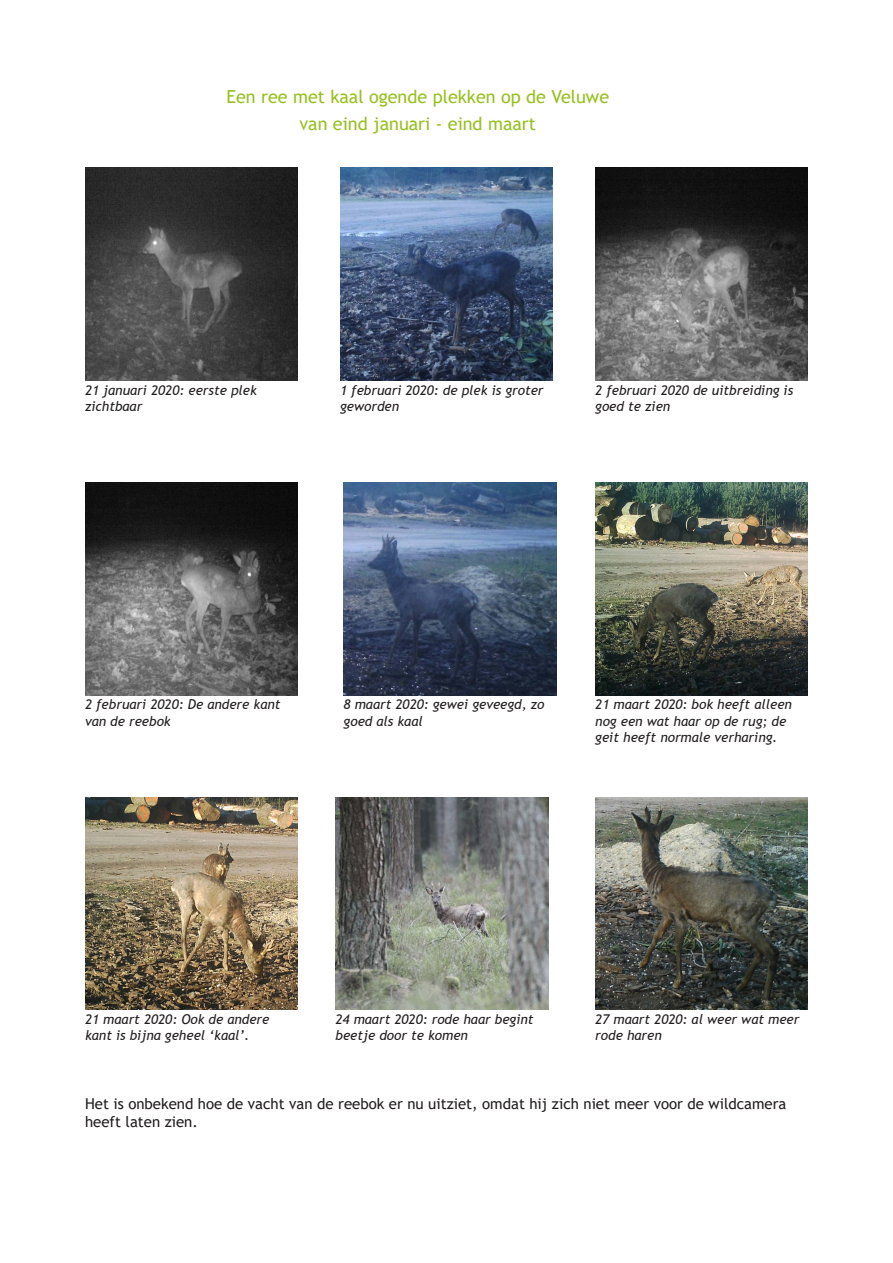
<style>
.page{position:relative;width:893px;height:1263px;background:#fff}
.page>*{position:absolute;margin:0;border:0;box-sizing:border-box;transform-origin:0 0}
.t1{font:18px "Trebuchet MS";color:#96c11e}
.t2{font:15px/18px "Trebuchet MS";color:#231f20}
.t3{font:italic 13.5px/16.2px "Trebuchet MS";color:#231f20}
</style>
<div class="page">
<img style="left:85px;top:168px;width:213px;height:213px">
<img style="left:340px;top:168px;width:213px;height:213px">
<img style="left:595px;top:168px;width:213px;height:213px">
<img style="left:85px;top:483px;width:213px;height:212px">
<img style="left:344px;top:483px;width:212px;height:212px">
<img style="left:595px;top:483px;width:213px;height:212px">
<img style="left:595px;top:797px;width:212px;height:213px">
<img style="left:335px;top:797px;width:213px;height:213px">
<img style="left:85px;top:797px;width:213px;height:213px">
<p class="t1" style="left:226px;top:85px;width:384px">Een ree met kaal ogende plekken op de Veluwe</p>
<p class="t1" style="left:299px;top:112px;width:238px">van eind januari - eind maart</p>
<p class="t3" style="left:85px;top:382px;width:173px">21 januari 2020: eerste plek zichtbaar</p>
<p class="t3" style="left:340px;top:382px;width:205px">1 februari 2020: de plek is groter geworden</p>
<p class="t3" style="left:595px;top:382px;width:199px">2 februari 2020 de uitbreiding is goed te zien</p>
<p class="t3" style="left:85px;top:697px;width:197px">2 februari 2020: De andere kant van de reebok</p>
<p class="t3" style="left:344px;top:697px;width:202px">8 maart 2020: gewei geveegd, zo goed als kaal</p>
<p class="t3" style="left:595px;top:697px;width:198px">21 maart 2020: bok heeft alleen nog een wat haar op de rug; de geit heeft normale verharing.</p>
<p class="t3" style="left:85px;top:1011px;width:186px">21 maart 2020: Ook de andere kant is bijna geheel ‘kaal’.</p>
<p class="t3" style="left:335px;top:1011px;width:200px">24 maart 2020: rode haar begint beetje door te komen</p>
<p class="t3" style="left:595px;top:1011px;width:206px">27 maart 2020: al weer wat meer rode haren</p>
<p class="t2" style="left:85px;top:1095px;width:703px">Het is onbekend hoe de vacht van de reebok er nu uitziet, omdat hij zich niet meer voor de wildcamera heeft laten zien.</p>
</div>
